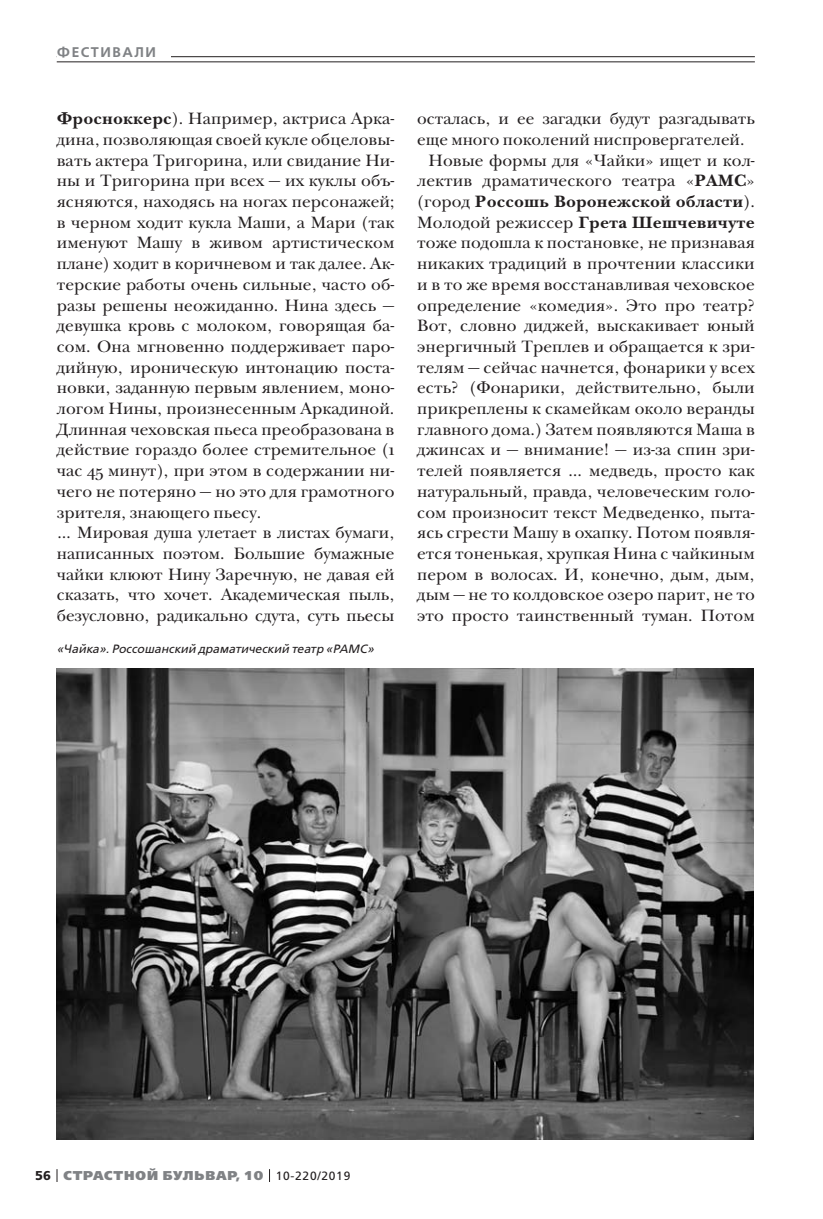
<style>
.page{position:relative;width:823px;height:1219px;background:#fff}
.page>*{position:absolute;margin:0;border:0;box-sizing:border-box;transform-origin:0 0}
.t1{font:17px/20.6px "New Baskerville ITC";letter-spacing:.005em;color:#231f20}
.t2{font:700 17px "New Baskerville ITC";letter-spacing:.005em;color:#231f20}
.t3{font:600 14px "Free Set";letter-spacing:.11em;color:#808285}
.t4{font:800 12.8px "Free Set";letter-spacing:.07em;color:#808285}
.t5{font:italic 12px "Free Set";letter-spacing:.005em;color:#231f20}
.s1{font-weight:700}
.s2{font-weight:400}
.s3{font-weight:700;color:#231f20}
.s4{font-weight:400;font-size:12px;color:#231f20}
</style>
<div class="page">
<svg style="left:57px;top:1169px;width:1px;height:13px"></svg>
<svg style="left:269px;top:1169px;width:1px;height:13px"></svg>
<hr style="left:57px;top:56px;width:697px;height:1px;background:#231f20">
<div style="left:57px;top:42px;width:113px;height:20px;background:#fff"></div>
<hr style="left:57px;top:62px;width:697px;height:1px;background:#231f20">
<img style="left:57px;top:668px;width:696px;height:472px">
<p class="t3" style="left:57px;top:46px;width:100px">ФЕСТИВАЛИ</p>
<p class="t1" style="left:57px;top:110px;width:339px"><span class="s1">Фросноккерс</span>). Например, актриса Арка&shy;дина, позволяющая своей кукле обцеловы&shy;вать актера Тригорина, или свидание Ни&shy;ны и Тригорина при всех — их куклы объ&shy;ясняются, находясь на ногах персонажей; в черном ходит кукла Маши, а Мари (так именуют Машу в живом артистическом плане) ходит в коричневом и так далее. Ак&shy;терские работы очень сильные, часто об&shy;разы решены неожиданно. Нина здесь — девушка кровь с молоком, говорящая ба&shy;сом. Она мгновенно поддерживает паро&shy;дийную, ироническую интонацию поста&shy;новки, заданную первым явлением, моно&shy;логом Нины, произнесенным Аркадиной.<br>Длинная чеховская пьеса преобразована в действие гораздо более стремительное (1 час 45 минут), при этом в содержании ни&shy;чего не потеряно — но это для грамотного зрителя, знающего пьесу.<br>… Мировая душа улетает в листах бумаги, написанных поэтом. Большие бумажные чайки клюют Нину Заречную, не давая ей сказать, что хочет. Академическая пыль, безусловно, радикально сдута, суть пьесы</p>
<p class="t1" style="left:417px;top:110px;width:339px">осталась, и ее загадки будут разгадывать</p>
<p class="t1" style="left:417px;top:131px;width:328px">еще много поколений ниспровергателей.</p>
<p class="t1" style="left:428px;top:151px;width:327px">Новые формы для «Чайки» ищет и кол-</p>
<p class="t1" style="left:417px;top:172px;width:339px">лектив драматического театра «<span class="s1">РАМС</span>»</p>
<p class="t2" style="left:417px;top:195px;width:339px"><span class="s2">(город</span> Россошь Воронежской области<span class="s2">).</span></p>
<p class="t2" style="left:417px;top:216px;width:339px"><span class="s2">Молодой режиссер</span> Грета Шешчевичуте</p>
<p class="t1" style="left:417px;top:234px;width:339px">тоже подошла к постановке, не признавая</p>
<p class="t1" style="left:417px;top:255px;width:339px">никаких традиций в прочтении классики</p>
<p class="t1" style="left:417px;top:276px;width:339px">и в то же время восстанавливая чеховское</p>
<p class="t1" style="left:417px;top:296px;width:339px">определение «комедия». Это про театр?</p>
<p class="t1" style="left:417px;top:317px;width:339px">Вот, словно диджей, выскакивает юный</p>
<p class="t1" style="left:417px;top:338px;width:339px">энергичный Треплев и обращается к зри-</p>
<p class="t1" style="left:417px;top:358px;width:339px">телям — сейчас начнется, фонарики у всех</p>
<p class="t1" style="left:417px;top:379px;width:339px">есть? (Фонарики, действительно, были</p>
<p class="t1" style="left:417px;top:400px;width:339px">прикреплены к скамейкам около веранды</p>
<p class="t1" style="left:417px;top:420px;width:339px">главного дома.) Затем появляются Маша в</p>
<p class="t1" style="left:417px;top:441px;width:339px">джинсах и — внимание! — из-за спин зри-</p>
<p class="t1" style="left:417px;top:462px;width:339px">телей появляется … медведь, просто как</p>
<p class="t1" style="left:417px;top:483px;width:339px">натуральный, правда, человеческим голо-</p>
<p class="t1" style="left:417px;top:503px;width:339px">сом произносит текст Медведенко, пыта-</p>
<p class="t1" style="left:417px;top:524px;width:339px">ясь сгрести Машу в охапку. Потом появля-</p>
<p class="t1" style="left:417px;top:545px;width:339px">ется тоненькая, хрупкая Нина с чайкиным</p>
<p class="t1" style="left:417px;top:565px;width:339px">пером в волосах. И, конечно, дым, дым,</p>
<p class="t1" style="left:417px;top:586px;width:339px">дым — не то колдовское озеро парит, не то</p>
<p class="t1" style="left:417px;top:607px;width:339px">это просто таинственный туман. Потом</p>
<p class="t5" style="left:57px;top:643px;width:318px">«Чайка». Россошанский драматический театр «РАМС»</p>
<p class="t4" style="left:35px;top:1169px;width:316px"><span class="s3">56</span> СТРАСТНОЙ БУЛЬВАР, 10 <span class="s4">10-220/2019</span></p>
</div>
